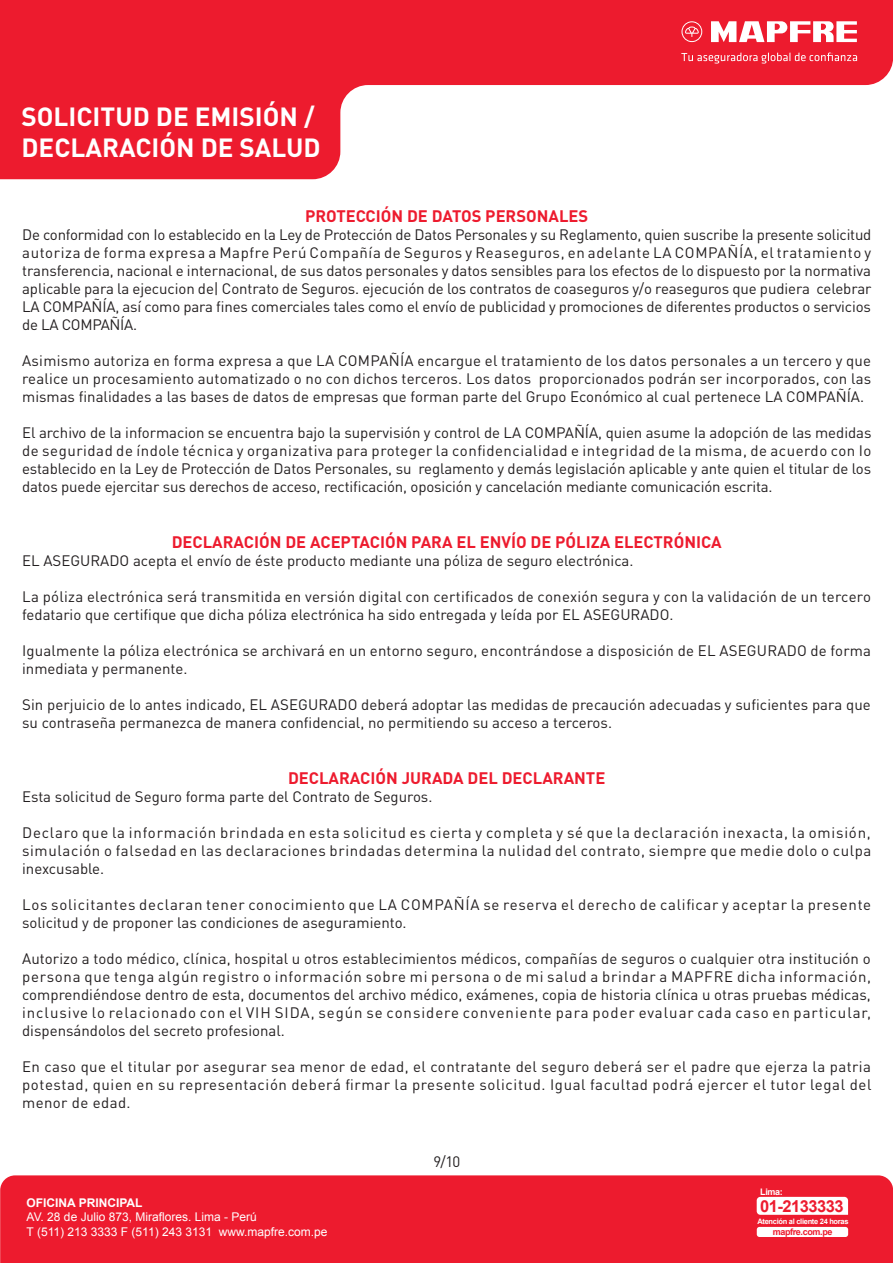
<style>
.page{position:relative;width:893px;height:1263px;background:#fff}
.page>*{position:absolute;margin:0;border:0;box-sizing:border-box;transform-origin:0 0}
.t1{font:700 25.95px/31.2px "DIN Pro";color:#fff}
.t2{font:700 16.5px "DIN Pro";color:#ed1b2e}
.t3{font:700 16.5px "Arial";letter-spacing:-.03em;color:#ed1b2e}
.t4{font:15px/18px "DIN Pro";color:#231f20;text-align:justify}
.t5{font:15px/18px "DIN Pro";letter-spacing:.05em;color:#231f20}
.t6{font:12px/14.4px "Arial";color:#fff}
.t7{font:700 12px "Arial";color:#fff}
.t8{font:700 9px "Arial";letter-spacing:-.04em;color:#ed1b2e}
.t9{font:700 9px "Arial";color:#fff}
.t10{font:700 7.5px "Arial";letter-spacing:-.04em;color:#fff}
</style>
<div class="page">
<svg style="left:0;top:0;width:893px;height:179px;fill:#ed1b2e"></svg>
<svg style="left:681px;top:52px;width:176px;height:12px;background:#f04756"></svg>
<svg style="left:681px;top:21px;width:176px;height:21px"></svg>
<div style="left:0;top:1175px;width:893px;height:88px;background:#ed1b2e"></div>
<div style="left:757px;top:1227px;width:91px;height:10px;background:#fff;border-radius:3px"></div>
<svg style="left:757px;top:1197px;width:91px;height:18px"></svg>
<h1 class="t1" style="left:21px;top:100px;width:301px">SOLICITUD DE EMISIÓN /<br>DECLARACIÓN DE SALUD</h1>
<p class="t2" style="left:305px;top:205px;width:285px">PROTECCIÓN DE DATOS PERSONALES</p>
<p class="t4" style="left:22px;top:225px;width:851px">De conformidad con Io establecido en la Ley de Protección de Datos Personales y su Reglamento, quien suscribe Ia presente solicitud autoriza de forma expresa a Mapfre Perú Compañía de Seguros y Reaseguros, en adelante LA COMPAÑÍA, el tratamiento y transferencia, nacional e internacional, de sus datos personales y datos sensibles para los efectos de lo dispuesto por la normativa aplicable para la ejecucion de| Contrato de Seguros. ejecución de los contratos de coaseguros y/o reaseguros que pudiera celebrar LA COMPAÑÍA, así como para fines comerciales tales como el envío de publicidad y promociones de diferentes productos o servicios de LA COMPAÑÍA.</p>
<p class="t4" style="left:22px;top:351px;width:851px">Asimismo autoriza en forma expresa a que LA COMPAÑÍA encargue el tratamiento de los datos personales a un tercero y que realice un procesamiento automatizado o no con dichos terceros. Los datos proporcionados podrán ser incorporados, con las mismas finalidades a las bases de datos de empresas que forman parte del Grupo Económico al cual pertenece LA COMPAÑÍA.</p>
<p class="t4" style="left:22px;top:423px;width:851px">El archivo de la informacion se encuentra bajo la supervisión y control de LA COMPAÑÍA, quien asume Ia adopción de las medidas de seguridad de índole técnica y organizativa para proteger la confidencialidad e integridad de la misma, de acuerdo con Io establecido en la Ley de Protección de Datos Personales, su reglamento y demás legislación aplicable y ante quien el titular de los datos puede ejercitar sus derechos de acceso, rectificación, oposición y cancelación mediante comunicación escrita.</p>
<p class="t2" style="left:172px;top:531px;width:551px">DECLARACIÓN DE ACEPTACIÓN PARA EL ENVÍO DE PÓLIZA ELECTRÓNICA</p>
<p class="t4" style="left:22px;top:551px;width:613px">EL ASEGURADO acepta el envío de éste producto mediante una póliza de seguro electrónica.</p>
<p class="t4" style="left:22px;top:587px;width:850px">La póliza electrónica será transmitida en versión digital con certificados de conexión segura y con la validación de un tercero fedatario que certifique que dicha póliza electrónica ha sido entregada y leída por EL ASEGURADO.</p>
<p class="t4" style="left:22px;top:641px;width:850px">Igualmente la póliza electrónica se archivará en un entorno seguro, encontrándose a disposición de EL ASEGURADO de forma inmediata y permanente.</p>
<p class="t4" style="left:22px;top:695px;width:850px">Sin perjuicio de lo antes indicado, EL ASEGURADO deberá adoptar las medidas de precaución adecuadas y suficientes para que su contraseña permanezca de manera confidencial, no permitiendo su acceso a terceros.</p>
<p class="t2" style="left:288px;top:767px;width:319px">DECLARACIÓN JURADA DEL DECLARANTE</p>
<p class="t4" style="left:22px;top:787px;width:412px">Esta solicitud de Seguro forma parte del Contrato de Seguros.</p>
<p class="t4" style="left:22px;top:823px;width:851px">Declaro que la información brindada en esta solicitud es cierta y completa y sé que la declaración inexacta, la omisión, simulación o falsedad en las declaraciones brindadas determina la nulidad del contrato, siempre que medie dolo o culpa inexcusable.</p>
<p class="t5" style="left:22px;top:895px;width:851px">Los solicitantes declaran tener conocimiento que LA COMPAÑÍA se reserva el derecho de calificar y aceptar la presente solicitud y de proponer las condiciones de aseguramiento.</p>
<p class="t4" style="left:22px;top:949px;width:851px">Autorizo a todo médico, clínica, hospital u otros establecimientos médicos, compañías de seguros o cualquier otra institución o persona que tenga algún registro o información sobre mi persona o de mi salud a brindar a MAPFRE dicha información, comprendiéndose dentro de esta, documentos del archivo médico, exámenes, copia de historia clínica u otras pruebas médicas, inclusive lo relacionado con el VIH SIDA, según se considere conveniente para poder evaluar cada caso en particular, dispensándolos del secreto profesional.</p>
<p class="t4" style="left:22px;top:1057px;width:851px">En caso que el titular por asegurar sea menor de edad, el contratante del seguro deberá ser el padre que ejerza la patria potestad, quien en su representación deberá firmar la presente solicitud. Igual facultad podrá ejercer el tutor legal del menor de edad.</p>
<p class="t4" style="left:433px;top:1152px;width:29px">9/10</p>
<p class="t9" style="left:760px;top:1186px;width:24px">Lima:</p>
<p class="t3" style="left:760px;top:1195px;width:85px">01-2133333</p>
<p class="t7" style="left:27px;top:1195px;width:117px">OFICINA PRINCIPAL</p>
<p class="t6" style="left:27px;top:1210px;width:302px">AV. 28 de Julio 873, Miraflores. Lima - Perú<br>T (511) 213 3333 F (511) 243 3131 www.mapfre.com.pe</p>
<p class="t10" style="left:757px;top:1216px;width:93px">Atención al cliente 24 horas</p>
<p class="t8" style="left:773px;top:1225px;width:61px">mapfre.com.pe</p>
</div>
